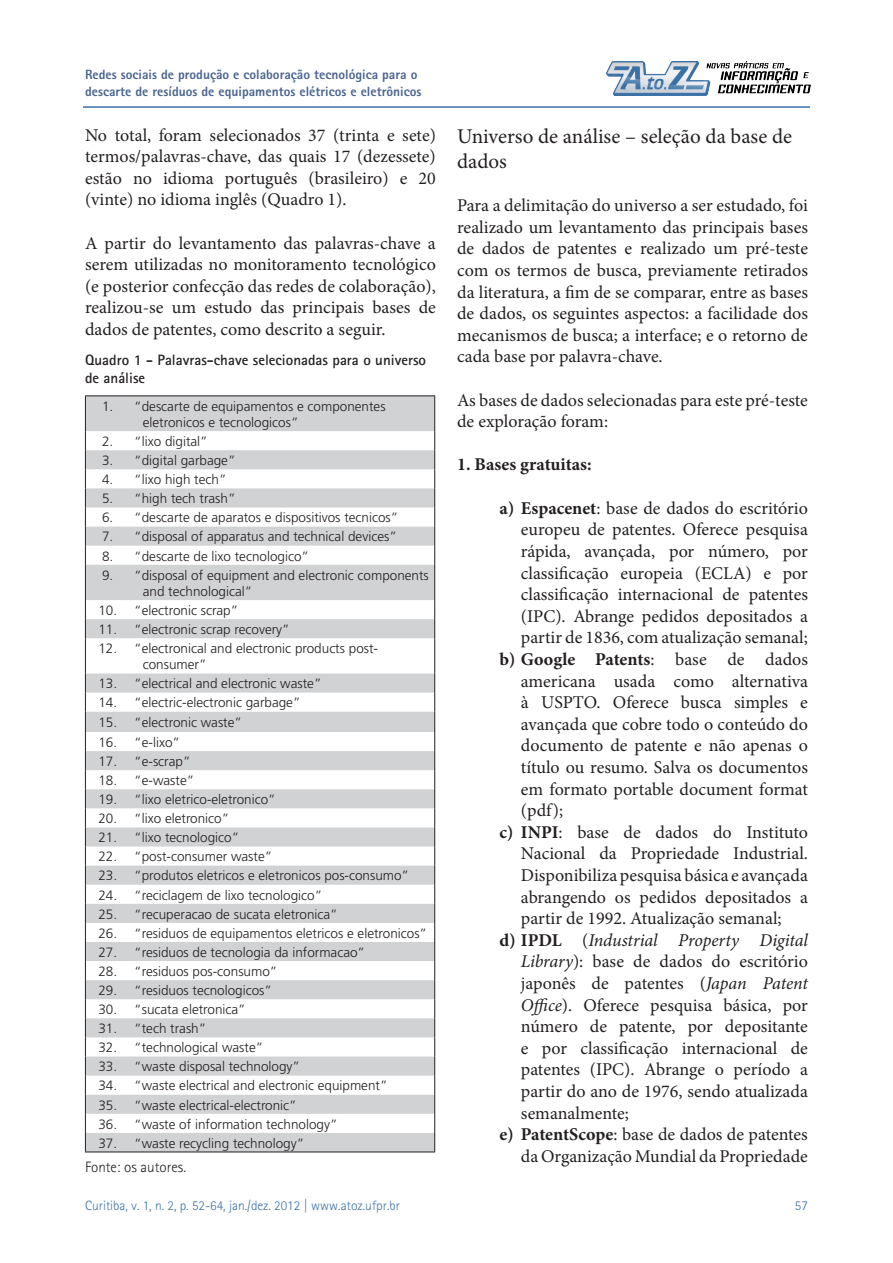
<style>
.page{position:relative;width:893px;height:1263px;background:#fff}
.page>*{position:absolute;margin:0;border:0;box-sizing:border-box;transform-origin:0 0}
.t1{font:21px/25.2px "Minion Pro";color:#231f20}
.t2{font:18px/21.6px "Minion Pro";color:#231f20;text-align:justify}
.t3{font:700 18px "Minion Pro";color:#231f20}
.t4{font:700 15px/18px "AT Rotis Sans Serif";color:#231f20}
.t5{font:300 15px "AT Rotis Sans Serif";color:#231f20}
.t6{font:300 13.5px/16.2px "Frutiger";color:#231f20}
.t7{font:800 13.5px/16.2px "AT Rotis Sans Serif";color:#4a6491}
.t8{font:300 13.5px "AT Rotis Sans Serif";color:#3a71a6}
.s1{font-weight:700}
.s2{font-style:italic}
</style>
<div class="page">
<hr style="left:83px;top:106px;width:727px;height:2px;background:#3a71a6">
<img style="left:606px;top:62px;width:204px;height:34px">
<svg style="left:86px;top:396px;width:348px;height:755px;fill:#d1d2d4"></svg>
<hr style="left:85px;top:395px;width:45px;height:1px;background:#231f20">
<hr style="left:85px;top:396px;width:1px;height:35px;background:#231f20">
<hr style="left:130px;top:395px;width:305px;height:1px;background:#231f20">
<hr style="left:434px;top:396px;width:1px;height:35px;background:#231f20">
<svg style="left:85px;top:431px;width:1px;height:134px"></svg>
<svg style="left:434px;top:431px;width:1px;height:134px"></svg>
<hr style="left:85px;top:565px;width:1px;height:35px;background:#231f20">
<hr style="left:434px;top:565px;width:1px;height:35px;background:#231f20">
<svg style="left:85px;top:600px;width:1px;height:38px"></svg>
<svg style="left:434px;top:600px;width:1px;height:38px"></svg>
<hr style="left:85px;top:638px;width:1px;height:35px;background:#231f20">
<hr style="left:434px;top:638px;width:1px;height:35px;background:#231f20">
<svg style="left:85px;top:673px;width:1px;height:478px"></svg>
<svg style="left:434px;top:673px;width:1px;height:478px"></svg>
<hr style="left:85px;top:1151px;width:45px;height:1px;background:#231f20">
<hr style="left:130px;top:1151px;width:305px;height:1px;background:#231f20">
<p class="t7" style="left:85px;top:67px;width:338px">Redes sociais de produção e colaboração tecnológica para o descarte de resíduos de equipamentos elétricos e eletrônicos</p>
<p class="t2" style="left:85px;top:124px;width:352px">No total, foram selecionados 37 (trinta e sete) termos/palavras-chave, das quais 17 (dezessete) estão no idioma português (brasileiro) e 20 (vinte) no idioma inglês (Quadro 1).</p>
<p class="t2" style="left:85px;top:232px;width:352px">A partir do levantamento das palavras-chave a serem utilizadas no monitoramento tecnológico (e posterior confecção das redes de colaboração), realizou-se um estudo das principais bases de dados de patentes, como descrito a seguir.</p>
<p class="t4" style="left:85px;top:350px;width:343px">Quadro 1 - Palavras-chave selecionadas para o universo de análise</p>
<p class="t6" style="left:102px;top:398px;width:13px">1.</p>
<p class="t6" style="left:143px;top:398px;width:244px;text-indent:-9px">“descarte de equipamentos e componentes eletronicos e tecnologicos”</p>
<p class="t6" style="left:102px;top:433px;width:13px">2.</p>
<p class="t6" style="left:134px;top:433px;width:75px">“lixo digital”</p>
<p class="t6" style="left:102px;top:452px;width:13px">3.</p>
<p class="t6" style="left:134px;top:452px;width:103px">“digital garbage”</p>
<p class="t6" style="left:102px;top:472px;width:13px">4.</p>
<p class="t6" style="left:134px;top:472px;width:94px">“lixo high tech”</p>
<p class="t6" style="left:102px;top:491px;width:13px">5.</p>
<p class="t6" style="left:134px;top:491px;width:103px">“high tech trash”</p>
<p class="t6" style="left:102px;top:510px;width:13px">6.</p>
<p class="t6" style="left:134px;top:510px;width:266px">“descarte de aparatos e dispositivos tecnicos”</p>
<p class="t6" style="left:102px;top:529px;width:13px">7.</p>
<p class="t6" style="left:134px;top:529px;width:264px">“disposal of apparatus and technical devices”</p>
<p class="t6" style="left:102px;top:548px;width:13px">8.</p>
<p class="t6" style="left:134px;top:548px;width:176px">“descarte de lixo tecnologico”</p>
<p class="t6" style="left:102px;top:567px;width:13px">9.</p>
<p class="t6" style="left:143px;top:567px;width:288px;text-indent:-9px">“disposal of equipment and electronic components and technological”</p>
<p class="t6" style="left:98px;top:602px;width:20px">10.</p>
<p class="t6" style="left:134px;top:602px;width:106px">“electronic scrap”</p>
<p class="t6" style="left:98px;top:621px;width:20px">11.</p>
<p class="t6" style="left:134px;top:621px;width:157px">“electronic scrap recovery”</p>
<p class="t6" style="left:98px;top:640px;width:20px">12.</p>
<p class="t6" style="left:143px;top:640px;width:237px;text-indent:-9px">“electronical and electronic products post&shy;consumer”</p>
<p class="t6" style="left:98px;top:676px;width:20px">13.</p>
<p class="t6" style="left:134px;top:676px;width:189px">“electrical and electronic waste”</p>
<p class="t6" style="left:98px;top:695px;width:20px">14.</p>
<p class="t6" style="left:134px;top:695px;width:168px">“electric-electronic garbage”</p>
<p class="t6" style="left:98px;top:714px;width:20px">15.</p>
<p class="t6" style="left:134px;top:714px;width:109px">“electronic waste”</p>
<p class="t6" style="left:98px;top:734px;width:20px">16.</p>
<p class="t6" style="left:134px;top:734px;width:47px">“e-lixo”</p>
<p class="t6" style="left:98px;top:753px;width:20px">17.</p>
<p class="t6" style="left:134px;top:753px;width:58px">“e-scrap”</p>
<p class="t6" style="left:98px;top:772px;width:20px">18.</p>
<p class="t6" style="left:134px;top:772px;width:62px">“e-waste”</p>
<p class="t6" style="left:98px;top:791px;width:20px">19.</p>
<p class="t6" style="left:134px;top:791px;width:143px">“lixo eletrico-eletronico”</p>
<p class="t6" style="left:98px;top:811px;width:20px">20.</p>
<p class="t6" style="left:134px;top:811px;width:97px">“lixo eletronico”</p>
<p class="t6" style="left:98px;top:830px;width:20px">21.</p>
<p class="t6" style="left:134px;top:830px;width:107px">“lixo tecnologico”</p>
<p class="t6" style="left:98px;top:849px;width:20px">22.</p>
<p class="t6" style="left:134px;top:849px;width:140px">“post-consumer waste”</p>
<p class="t6" style="left:98px;top:868px;width:20px">23.</p>
<p class="t6" style="left:134px;top:868px;width:276px">“produtos eletricos e eletronicos pos-consumo”</p>
<p class="t6" style="left:98px;top:887px;width:20px">24.</p>
<p class="t6" style="left:134px;top:887px;width:190px">“reciclagem de lixo tecnologico”</p>
<p class="t6" style="left:98px;top:906px;width:20px">25.</p>
<p class="t6" style="left:134px;top:906px;width:205px">“recuperacao de sucata eletronica”</p>
<p class="t6" style="left:98px;top:925px;width:20px">26.</p>
<p class="t6" style="left:134px;top:925px;width:294px">“residuos de equipamentos eletricos e eletronicos”</p>
<p class="t6" style="left:98px;top:944px;width:20px">27.</p>
<p class="t6" style="left:134px;top:944px;width:232px">“residuos de tecnologia da informacao”</p>
<p class="t6" style="left:98px;top:963px;width:20px">28.</p>
<p class="t6" style="left:134px;top:963px;width:145px">“residuos pos-consumo”</p>
<p class="t6" style="left:98px;top:982px;width:20px">29.</p>
<p class="t6" style="left:134px;top:982px;width:139px">“residuos tecnologicos”</p>
<p class="t6" style="left:98px;top:1001px;width:20px">30.</p>
<p class="t6" style="left:134px;top:1001px;width:113px">“sucata eletronica”</p>
<p class="t6" style="left:98px;top:1020px;width:20px">31.</p>
<p class="t6" style="left:134px;top:1020px;width:74px">“tech trash”</p>
<p class="t6" style="left:98px;top:1040px;width:20px">32.</p>
<p class="t6" style="left:134px;top:1040px;width:131px">“technological waste”</p>
<p class="t6" style="left:98px;top:1059px;width:20px">33.</p>
<p class="t6" style="left:134px;top:1059px;width:167px">“waste disposal technology”</p>
<p class="t6" style="left:98px;top:1078px;width:20px">34.</p>
<p class="t6" style="left:134px;top:1078px;width:255px">“waste electrical and electronic equipment”</p>
<p class="t6" style="left:98px;top:1097px;width:20px">35.</p>
<p class="t6" style="left:134px;top:1097px;width:164px">“waste electrical-electronic”</p>
<p class="t6" style="left:98px;top:1116px;width:20px">36.</p>
<p class="t6" style="left:134px;top:1116px;width:205px">“waste of information technology”</p>
<p class="t6" style="left:98px;top:1135px;width:20px">37.</p>
<p class="t6" style="left:134px;top:1135px;width:172px">“waste recycling technology”</p>
<p class="t5" style="left:85px;top:1159px;width:103px">Fonte: os autores.</p>
<p class="t1" style="left:457px;top:124px;width:337px">Universo de análise – seleção da base de dados</p>
<p class="t2" style="left:457px;top:195px;width:352px">Para a delimitação do universo a ser estudado, foi realizado um levantamento das principais bases de dados de patentes e realizado um pré-teste com os termos de busca, previamente retirados da literatura, a fim de se comparar, entre as bases de dados, os seguintes aspectos: a facilidade dos mecanismos de busca; a interface; e o retorno de cada base por palavra-chave.</p>
<p class="t2" style="left:457px;top:389px;width:352px">As bases de dados selecionadas para este pré-teste de exploração foram:</p>
<p class="t3" style="left:457px;top:452px;width:136px">1. Bases gratuitas:</p>
<p class="t2" style="left:521px;top:497px;width:289px;text-indent:-21px"><span class="s1">a) Espacenet</span>: base de dados do escritório europeu de patentes. Oferece pesquisa rápida, avançada, por número, por classificação europeia (ECLA) e por classificação internacional de patentes (IPC). Abrange pedidos depositados a partir de 1836, com atualização semanal;</p>
<p class="t2" style="left:521px;top:648px;width:289px;text-indent:-21px"><span class="s1">b) Google Patents</span>: base de dados americana usada como alternativa à USPTO. Oferece busca simples e avançada que cobre todo o conteúdo do documento de patente e não apenas o título ou resumo. Salva os documentos em formato portable document format (pdf);</p>
<p class="t2" style="left:521px;top:821px;width:289px;text-indent:-21px"><span class="s1">c) INPI</span>: base de dados do Instituto Nacional da Propriedade Industrial.<br>Disponibiliza pesquisa básica e avançada abrangendo os pedidos depositados a partir de 1992. Atualização semanal;</p>
<p class="t2" style="left:521px;top:929px;width:289px;text-indent:-21px"><span class="s1">d) IPDL</span> (<span class="s2">Industrial Property Digital Library</span>): base de dados do escritório japonês de patentes (<span class="s2">Japan Patent Office</span>). Oferece pesquisa básica, por número de patente, por depositante e por classificação internacional de patentes (IPC). Abrange o período a partir do ano de 1976, sendo atualizada semanalmente;</p>
<p class="t2" style="left:500px;top:1124px;width:310px;text-align:right"><span class="s1">e) PatentScope</span>: base de dados de patentes da Organização Mundial da Propriedade</p>
<p class="t8" style="left:85px;top:1197px;width:316px">Curitiba, v. 1, n. 2, p. 52-64, jan./dez. 2012 | www.atoz.ufpr.br</p>
<p class="t8" style="left:795px;top:1197px;width:14px">57</p>
</div>
